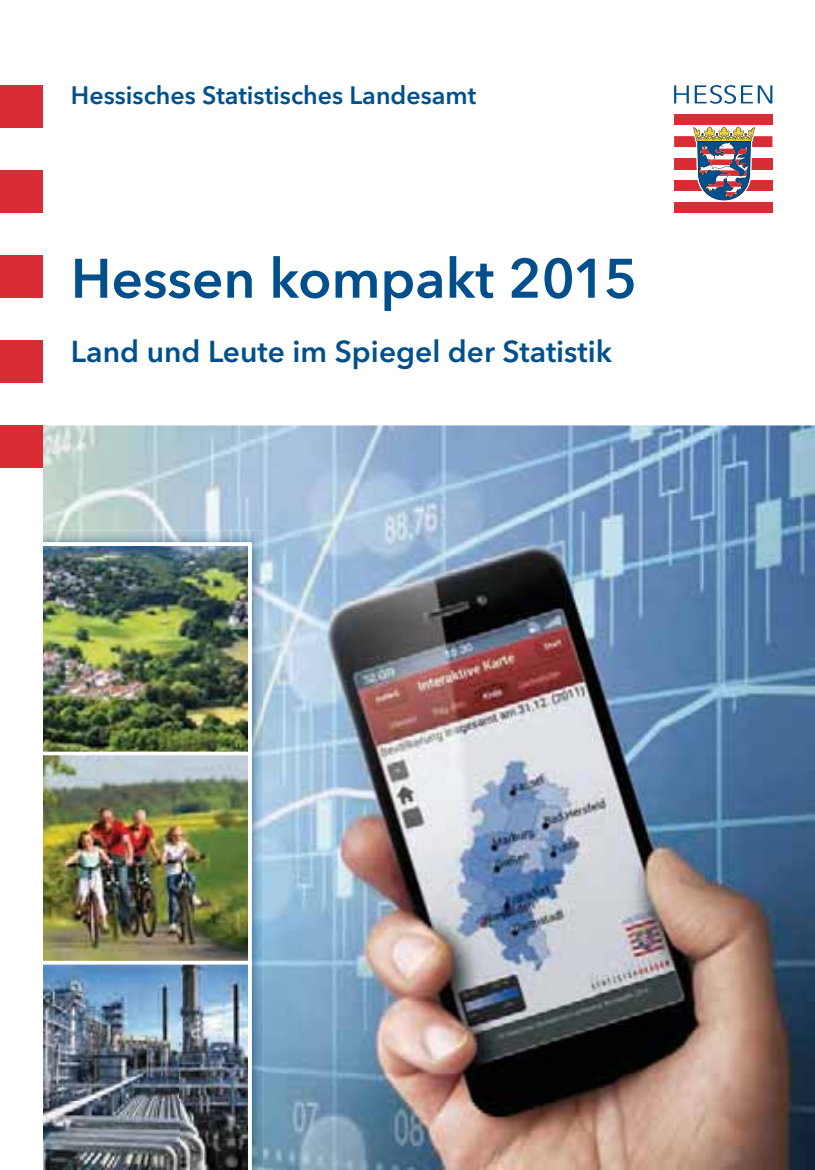
<style>
.page{position:relative;width:815px;height:1170px;background:#fff}
.page>*{position:absolute;margin:0;border:0;box-sizing:border-box;transform-origin:0 0}
.t1{font:600 55px "Avenir Next LT Pro";color:#01508c}
.t2{font:600 30px "Avenir Next LT Pro";color:#01508c}
.t3{font:600 25px "Avenir Next LT Pro";color:#01508c}
</style>
<div class="page">
<img style="left:43px;top:425px;width:772px;height:744px">
<img style="left:43px;top:530px;width:220px;height:639px">
<div style="left:0;top:85px;width:43px;height:43px;background:#d92d35"></div>
<div style="left:0;top:170px;width:43px;height:43px;background:#d92d35"></div>
<div style="left:0;top:255px;width:43px;height:43px;background:#d92d35"></div>
<div style="left:0;top:340px;width:43px;height:43px;background:#d92d35"></div>
<div style="left:674px;top:114px;width:98px;height:11px;background:#d92d35"></div>
<div style="left:674px;top:136px;width:98px;height:11px;background:#d92d35"></div>
<div style="left:674px;top:158px;width:98px;height:11px;background:#d92d35"></div>
<div style="left:674px;top:180px;width:98px;height:11px;background:#d92d35"></div>
<div style="left:674px;top:202px;width:98px;height:11px;background:#d92d35"></div>
<svg style="left:692px;top:126px;width:64px;height:75px"></svg>
<svg style="left:674px;top:85px;width:15px;height:18px"></svg>
<svg style="left:695px;top:85px;width:77px;height:19px"></svg>
<img style="left:44px;top:547px;width:203px;height:412px">
<img style="left:43px;top:964px;width:209px;height:205px">
<div style="left:39px;top:751px;width:213px;height:213px;border:4px solid #fff"></div>
<div style="left:39px;top:542px;width:213px;height:213px;border:4px solid #fff"></div>
<div style="left:0;top:468px;width:43px;height:701px;background:#fff"></div>
<div style="left:0;top:425px;width:43px;height:43px;background:#d92d35"></div>
<p class="t3" style="left:71px;top:85px;width:407px">Hessisches Statistisches Landesamt</p>
<h1 class="t1" style="left:71px;top:256px;width:568px">Hessen kompakt 2015</h1>
<p class="t2" style="left:71px;top:339px;width:543px">Land und Leute im Spiegel der Statistik</p>
</div>
